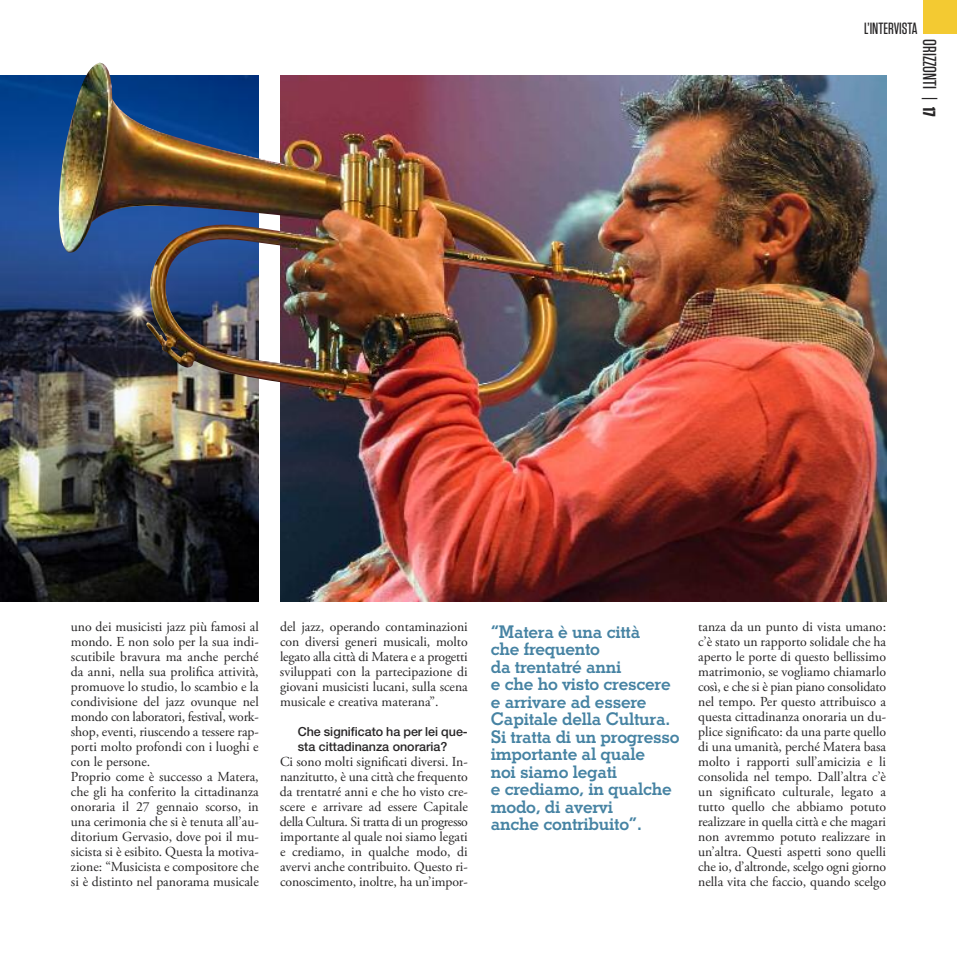
<style>
.page{position:relative;width:957px;height:957px;background:#fff}
.page>*{position:absolute;margin:0;border:0;box-sizing:border-box;transform-origin:0 0}
.t1{font:500 18.75px "Tungsten";color:#272526}
.t2{font:700 17.5px/17.5px "Stymie BT";letter-spacing:-.015em;color:#4683a3}
.t3{font:500 16.25px "Tungsten";color:#272526}
.t4{font:13.75px/15px "Adobe Garamond Pro";color:#272526;text-align:justify}
.t5{font:500 12.5px/15px "Helvetica Neue";color:#272526}
.s1{font-weight:700;font-size:17.5px}
</style>
<div class="page">
<div style="left:923px;top:0;width:34px;height:34px;background:#f3ca32"></div>
<img style="left:0;top:76px;width:258px;height:525px">
<img style="left:280px;top:76px;width:606px;height:525px">
<img style="left:58px;top:63px;width:266px;height:327px">
<p class="t3" style="left:864px;top:19px;width:55px">L’INTERVISTA</p>
<h1 class="t1" style="left:940px;top:39px;width:79px;rotate:90deg">ORIZZONTI | <span class="s1">17</span></h1>
<p class="t4" style="left:71px;top:620px;width:189px;text-align:left">uno dei musicisti jazz più famosi al mondo. E non solo per la sua indi&shy;scutibile bravura ma anche perché da anni, nella sua prolifica attività, promuove lo studio, lo scambio e la condivisione del jazz ovunque nel mondo con laboratori, festival, work&shy;shop, eventi, riuscendo a tessere rap&shy;porti molto profondi con i luoghi e con le persone.<br>Proprio come è successo a Matera, che gli ha conferito la cittadinanza onoraria il 27 gennaio scorso, in una cerimonia che si è tenuta all’au&shy;ditorium Gervasio, dove poi il mu&shy;sicista si è esibito. Questa la motiva&shy;zione: “Musicista e compositore che si è distinto nel panorama musicale</p>
<p class="t4" style="left:280px;top:620px;width:189px">del jazz, operando contaminazioni con diversi generi musicali, molto legato alla città di Matera e a progetti sviluppati con la partecipazione di giovani musicisti lucani, sulla scena musicale e creativa materana”.</p>
<p class="t5" style="left:298px;top:725px;width:172px">Che significato ha per lei que&shy;sta cittadinanza onoraria?</p>
<p class="t4" style="left:280px;top:755px;width:189px">Ci sono molti significati diversi. In&shy;nanzitutto, è una città che frequento da trentatré anni e che ho visto cre&shy;scere e arrivare ad essere Capitale della Cultura. Si tratta di un progresso importante al quale noi siamo legati e crediamo, in qualche modo, di avervi anche contribuito. Questo ri&shy;conoscimento, inoltre, ha un’impor-</p>
<p class="t2" style="left:491px;top:624px;width:190px">“Matera è una città<br>che frequento<br>da trentatré anni<br>e che ho visto crescere e arrivare ad essere<br>Capitale della Cultura.<br>Si tratta di un progresso importante al quale<br>noi siamo legati<br>e crediamo, in qualche modo, di avervi<br>anche contribuito”.</p>
<p class="t4" style="left:698px;top:620px;width:189px">tanza da un punto di vista umano: c’è stato un rapporto solidale che ha aperto le porte di questo bellissimo matrimonio, se vogliamo chiamarlo così, e che si è pian piano consolidato nel tempo. Per questo attribuisco a questa cittadinanza onoraria un du&shy;plice significato: da una parte quello di una umanità, perché Matera basa molto i rapporti sull’amicizia e li consolida nel tempo. Dall’altra c’è un significato culturale, legato a tutto quello che abbiamo potuto realizzare in quella città e che magari non avremmo potuto realizzare in un’altra. Questi aspetti sono quelli che io, d’altronde, scelgo ogni giorno nella vita che faccio, quando scelgo</p>
</div>
